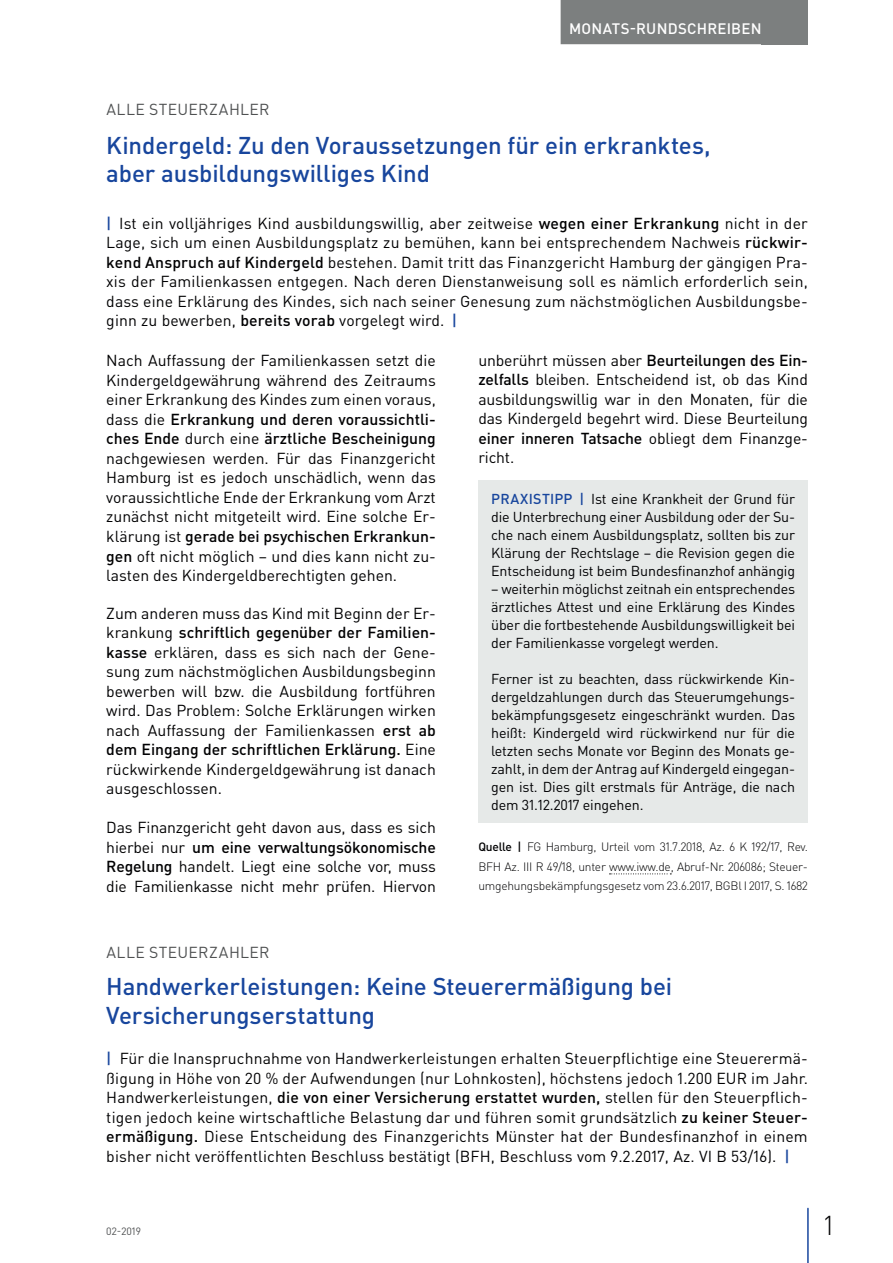
<style>
.page{position:relative;width:893px;height:1263px;background:#fff}
.page>*{position:absolute;margin:0;border:0;box-sizing:border-box;transform-origin:0 0}
.t1{font:300 27px "DIN Pro";color:#000002}
.t2{font:500 24px/28.5px "DIN Pro";letter-spacing:-.005em;color:#18469d}
.t3{font:15.75px/19.5px "DIN Pro";color:#000002;text-align:justify}
.t4{font:15.75px "DIN Pro";letter-spacing:.025em;color:#4f5152}
.t5{font:500 15px "DIN Pro";letter-spacing:.015em;color:#fff}
.t6{font:14.25px/18px "DIN Pro";letter-spacing:-.01em;color:#000002;text-align:justify}
.t7{font:300 12px/19.5px "DIN Pro";letter-spacing:-.02em;color:#000002;text-align:justify}
.t8{font:10.5px "DIN Pro";color:#4f5152}
.s1{font-weight:500;color:#18469d}
.s2{font-weight:500}
</style>
<div class="page">
<div style="left:762px;top:0;width:46px;height:44px;background:#7c7f7f"></div>
<hr style="left:807px;top:1208px;width:2px;height:55px;background:#18469d">
<div style="left:561px;top:0;width:209px;height:44px;background:#7c7f7f"></div>
<svg style="left:609px;top:873px;width:62px;height:1px"></svg>
<div style="left:478px;top:481px;width:330px;height:342px;background:#e6e9e8"></div>
<p class="t5" style="left:569px;top:18px;width:194px">MONATS-RUNDSCHREIBEN</p>
<p class="t4" style="left:106px;top:98px;width:165px">ALLE STEUERZAHLER</p>
<h2 class="t2" style="left:106px;top:130px;width:606px">Kindergeld: Zu den Voraussetzungen für ein erkranktes, aber ausbildungswilliges Kind</h2>
<p class="t3" style="left:106px;top:213px;width:703px"><span class="s1">|</span> Ist ein volljähriges Kind ausbildungswillig, aber zeitweise <span class="s2">wegen einer Erkrankung</span> nicht in der Lage, sich um einen Ausbildungsplatz zu bemühen, kann bei entsprechendem Nachweis <span class="s2">rückwir&shy;kend Anspruch auf Kindergeld</span> bestehen. Damit tritt das Finanzgericht Hamburg der gängigen Pra&shy;xis der Familienkassen entgegen. Nach deren Dienstanweisung soll es nämlich erforderlich sein, dass eine Erklärung des Kindes, sich nach seiner Genesung zum nächstmöglichen Ausbildungsbe&shy;ginn zu bewerben, <span class="s2">bereits vorab</span> vorgelegt wird. <span class="s1">|</span></p>
<p class="t3" style="left:106px;top:350px;width:331px">Nach Auffassung der Familienkassen setzt die Kindergeldgewährung während des Zeitraums einer Erkrankung des Kindes zum einen voraus, dass die <span class="s2">Erkrankung und deren voraussichtli&shy;ches Ende</span> durch eine <span class="s2">ärztliche Bescheinigung </span>nachgewiesen werden. Für das Finanzgericht Hamburg ist es jedoch unschädlich, wenn das voraussichtliche Ende der Erkrankung vom Arzt zunächst nicht mitgeteilt wird. Eine solche Er&shy;klärung ist <span class="s2">gerade bei psychischen Erkrankun&shy;gen</span> oft nicht möglich – und dies kann nicht zu&shy;lasten des Kindergeldberechtigten gehen.</p>
<p class="t3" style="left:106px;top:602px;width:331px">Zum anderen muss das Kind mit Beginn der Er&shy;krankung <span class="s2">schriftlich gegenüber der Familien&shy;kasse</span> erklären, dass es sich nach der Gene&shy;sung zum nächstmöglichen Ausbildungsbeginn bewerben will bzw. die Ausbildung fortführen wird. Das Problem: Solche Erklärungen wirken nach Auffassung der Familienkassen <span class="s2">erst ab dem Eingang der schriftlichen Erklärung.</span> Eine rückwirkende Kindergeldgewährung ist danach ausgeschlossen.</p>
<p class="t3" style="left:106px;top:817px;width:331px">Das Finanzgericht geht davon aus, dass es sich hierbei nur <span class="s2">um eine verwaltungsökonomische Regelung</span> handelt. Liegt eine solche vor, muss die Familienkasse nicht mehr prüfen. Hiervon</p>
<p class="t3" style="left:478px;top:350px;width:331px">unberührt müssen aber <span class="s2">Beurteilungen des Ein&shy;zelfalls</span> bleiben. Entscheidend ist, ob das Kind ausbildungswillig war in den Monaten, für die das Kindergeld begehrt wird. Diese Beurteilung <span class="s2">einer inneren Tatsache</span> obliegt dem Finanzge&shy;richt.</p>
<p class="t6" style="left:491px;top:490px;width:306px"><span class="s1">PRAXISTIPP |</span> Ist eine Krankheit der Grund für die Unterbrechung einer Ausbildung oder der Su&shy;che nach einem Ausbildungsplatz, sollten bis zur Klärung der Rechtslage – die Revision gegen die Entscheidung ist beim Bundesfinanzhof anhängig</p>
<p class="t6" style="left:491px;top:580px;width:306px">– weiterhin möglichst zeitnah ein entsprechendes ärztliches Attest und eine Erklärung des Kindes über die fortbestehende Ausbildungswilligkeit bei der Familienkasse vorgelegt werden.</p>
<p class="t6" style="left:491px;top:669px;width:306px">Ferner ist zu beachten, dass rückwirkende Kin&shy;dergeldzahlungen durch das Steuerumgehungs&shy;bekämpfungsgesetz eingeschränkt wurden. Das heißt: Kindergeld wird rückwirkend nur für die letzten sechs Monate vor Beginn des Monats ge&shy;zahlt, in dem der Antrag auf Kindergeld eingegan&shy;gen ist. Dies gilt erstmals für Anträge, die nach dem 31.12.2017 eingehen.</p>
<p class="t7" style="left:478px;top:837px;width:331px"><span class="s2">Quelle |</span> FG Hamburg, Urteil vom 31.7.2018, Az. 6 K 192/17, Rev.<br>BFH Az. III R 49/18, unter www.iww.de, Abruf-Nr. 206086; Steuer&shy;umgehungsbekämpfungsgesetz vom 23.6.2017, BGBl I 2017, S. 1682</p>
<p class="t4" style="left:106px;top:941px;width:165px">ALLE STEUERZAHLER</p>
<h2 class="t2" style="left:106px;top:971px;width:567px">Handwerkerleistungen: Keine Steuerermäßigung bei<br>Versicherungserstattung</h2>
<p class="t3" style="left:106px;top:1048px;width:703px"><span class="s1">|</span> Für die Inanspruchnahme von Handwerkerleistungen erhalten Steuerpflichtige eine Steuerermä&shy;ßigung in Höhe von 20 % der Aufwendungen (nur Lohnkosten), höchstens jedoch 1.200 EUR im Jahr.<br>Handwerkerleistungen, <span class="s2">die von einer Versicherung erstattet wurden,</span> stellen für den Steuerpflich&shy;tigen jedoch keine wirtschaftliche Belastung dar und führen somit grundsätzlich <span class="s2">zu keiner Steuer&shy;ermäßigung.</span> Diese Entscheidung des Finanzgerichts Münster hat der Bundesfinanzhof in einem bisher nicht veröffentlichten Beschluss bestätigt (BFH, Beschluss vom 9.2.2017, Az. VI B 53/16). <span class="s1">|</span></p>
<p class="t8" style="left:106px;top:1224px;width:36px">02-2019</p>
<h1 class="t1" style="left:824px;top:1207px;width:11px">1</h1>
</div>
